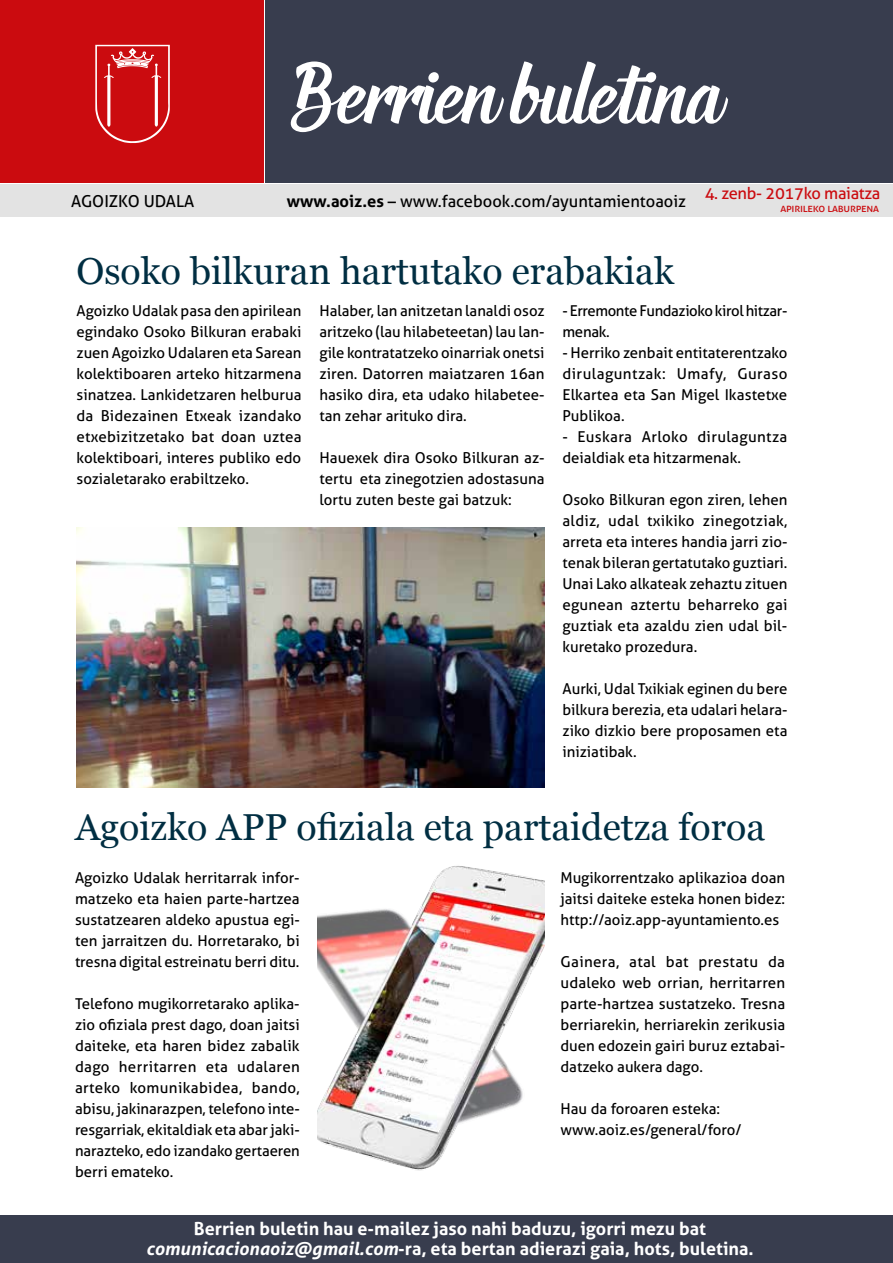
<style>
.page{position:relative;width:893px;height:1263px;background:#fff}
.page>*{position:absolute;margin:0;border:0;box-sizing:border-box;transform-origin:0 0}
.t1{font:italic 108px "Deadhead Script";letter-spacing:.02em;color:#fff}
.t2{font:37.5px "Georgia";color:#002e42}
.t3{font:700 18px/19.5px "Aller";color:#fff;text-align:center}
.t4{font:16.5px "Aller";color:#000}
.t5{font:15px/21px "Aller";color:#000;text-align:justify}
.t6{font:15px/21px "Aller";letter-spacing:-.025em;color:#000}
.t7{font:11.25px "Aller";color:#cb0b0f}
.s1{font-weight:700}
.s2{font-style:italic}
</style>
<div class="page">
<div style="left:0;top:0;width:264px;height:182px;background:#cb0b0f"></div>
<div style="left:266px;top:0;width:627px;height:182px;background:#383d4e"></div>
<div style="left:0;top:185px;width:893px;height:32px;background:#e3e3e3"></div>
<div style="left:0;top:1215px;width:893px;height:48px;background:#383d4e"></div>
<svg style="left:95px;top:45px;width:75px;height:98px"></svg>
<img style="left:318px;top:866px;width:226px;height:305px">
<img style="left:77px;top:527px;width:467px;height:260px">
<p class="t4" style="left:71px;top:191px;width:125px">agoizko udala</p>
<h1 class="t1" style="left:290px;top:43px;width:428px">Berrien buletina</h1>
<p class="t4" style="left:287px;top:191px;width:595px"><span class="s1">www.aoiz.es</span> – www.facebook.com/ayuntamientoaoiz <sup>4.</sup> <sup>zenb-</sup> <sup>2017ko</sup> <sup>maiatza</sup></p>
<p class="t7" style="left:780px;top:202px;width:100px">apirileko laburpena</p>
<h2 class="t2" style="left:77px;top:248px;width:599px">Osoko bilkuran hartutako erabakiak</h2>
<p class="t5" style="left:77px;top:300px;width:226px">Agoizko Udalak pasa den apirilean egindako Osoko Bilkuran erabaki zuen Agoizko U dalaren eta Sarean kolektiboaren arteko hitzarmena sinatzea. Lankidetzaren helburua da Bidezainen Etxeak izandako etxebizitzetako bat doan uztea kolektiboari, interes publiko edo sozialetarako erabiltzeko.</p>
<p class="t5" style="left:319px;top:300px;width:226px">Halaber, lan anitzetan lanaldi osoz aritzeko (lau hilabeteetan) lau lan&shy;gile kontratatzeko oinarriak onetsi ziren. Datorren maiatzaren 16an hasiko dira, eta udako hilabetee&shy;tan zehar arituko dira.</p>
<p class="t5" style="left:319px;top:447px;width:226px">Hauexek dira Osoko Bilkuran az&shy;tertu eta zinegotzien adostasuna lortu zuten beste gai batzuk:</p>
<p class="t6" style="left:562px;top:300px;width:226px">- Erremonte Fundazioko kirol hitzar&shy;menak.</p>
<p class="t5" style="left:562px;top:342px;width:227px">- Herriko zenbait entitaterentzako dirulaguntzak: U mafy, Guraso Elkartea eta San Migel I kastetxe Publikoa.</p>
<p class="t5" style="left:562px;top:426px;width:226px">- Euskara Arloko dirulaguntza deialdiak eta hitzarmenak.</p>
<p class="t5" style="left:562px;top:489px;width:227px">Osoko Bilkuran egon ziren, lehen aldiz, udal txikiko zinegotziak, arreta eta interes handia jarri zio&shy;tenak bileran gertatutako guztiari.<br>U nai Lako alkateak zehaztu zituen egunean aztertu beharreko gai guztiak eta azaldu zien udal bil&shy;kuretako prozedura.</p>
<p class="t5" style="left:562px;top:678px;width:226px">Aurki, Udal Txikiak eginen du bere bilkura berezia, eta udalari helara&shy;ziko dizkio bere proposamen eta iniziatibak.</p>
<h2 class="t2" style="left:75px;top:804px;width:692px">Agoizko APP ofiziala eta partaidetza foroa</h2>
<p class="t5" style="left:75px;top:867px;width:226px">Agoizko U dalak herritarrak infor&shy;matzeko eta haien parte-hartzea sustatzearen aldeko apustua egi&shy;ten jarraitzen du. Horretarako, bi tresna digital estreinatu berri ditu.</p>
<p class="t5" style="left:75px;top:993px;width:226px">Telefono mugikorretarako aplika&shy;zio ofiziala prest dago, doan jaitsi daiteke, eta haren bidez zabalik dago herritarren eta udalaren arteko komunikabidea, bando, abisu, jakinarazpen, telefono inte&shy;resgarriak, ekitaldiak eta abar jaki&shy;narazteko, edo izandako gertaeren berri emateko.</p>
<p class="t5" style="left:560px;top:867px;width:226px">Mugikorrentzako aplikazioa doan jaitsi daiteke esteka honen bidez: http://aoiz.app-ayuntamiento.es</p>
<p class="t5" style="left:560px;top:951px;width:226px">Gainera, atal bat prestatu da udaleko web orrian, herritarren parte-hartzea sustatzeko. Tresna berriarekin, herriarekin zerikusia duen edozein gairi buruz eztabai&shy;datzeko aukera dago.</p>
<p class="t5" style="left:560px;top:1098px;width:183px">Hau da foroaren esteka: www.aoiz.es/general/foro/</p>
<p class="t3" style="left:146px;top:1219px;width:609px">Berrien buletin hau e-mailez jaso nahi baduzu, igorri mezu bat <span class="s2">comunicacionaoiz@gmail.com</span>-ra, eta bertan adierazi gaia, hots, buletina.</p>
</div>
